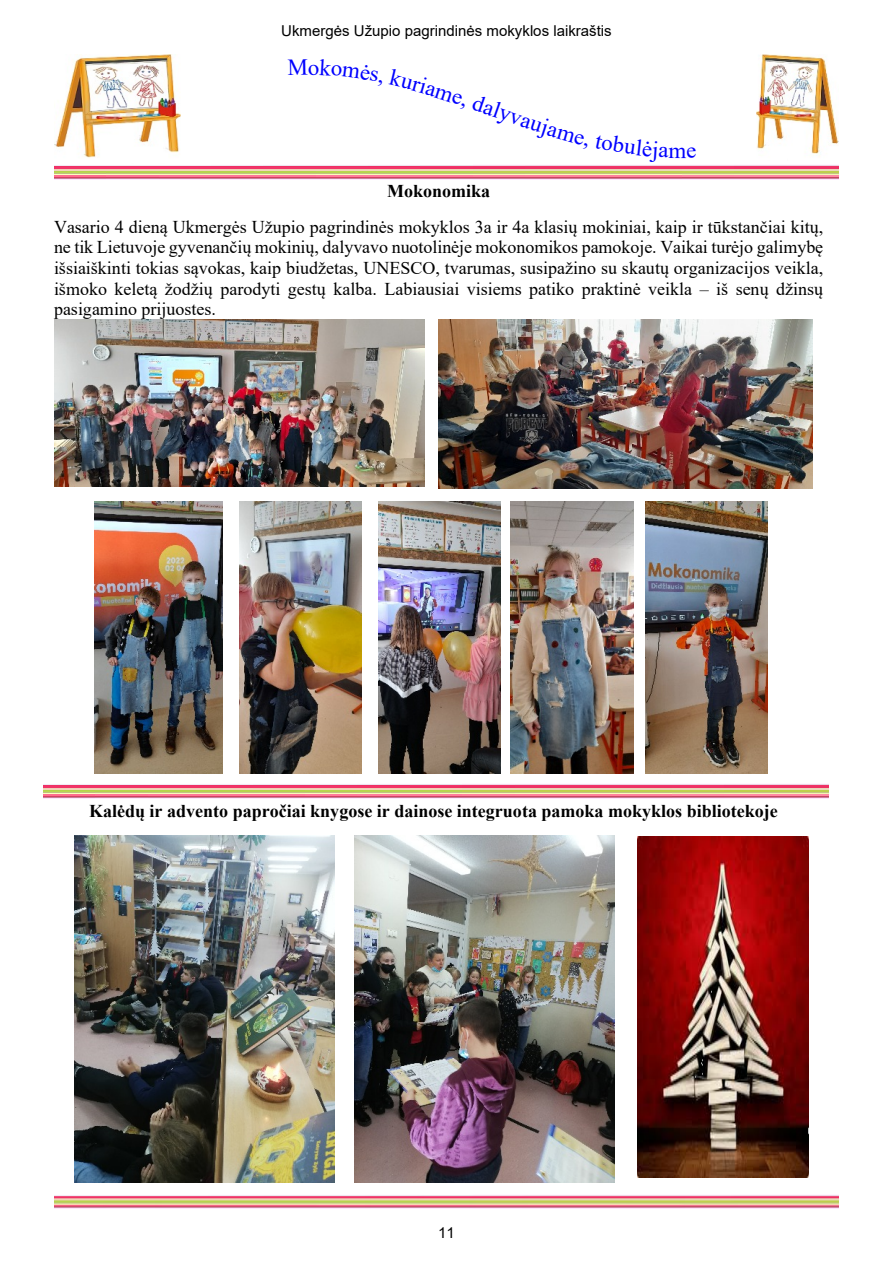
<style>
.page{position:relative;width:893px;height:1263px;background:#fff}
.page>*{position:absolute;margin:0;border:0;box-sizing:border-box;transform-origin:0 0}
.t1{font:22.95px "Times New Roman";color:#00f}
.t2{font:18px/20.7px "Times New Roman";color:#000;text-align:justify}
.t3{font:700 18px "Times New Roman";color:#000}
.t4{font:15px "Arial";color:#000}
</style>
<div class="page">
<img style="left:757px;top:54px;width:82px;height:103px">
<img style="left:54px;top:54px;width:127px;height:104px">
<img style="left:54px;top:165px;width:785px;height:14px">
<img style="left:54px;top:1195px;width:785px;height:14px">
<img style="left:54px;top:320px;width:371px;height:167px">
<img style="left:439px;top:320px;width:374px;height:168px">
<img style="left:94px;top:501px;width:128px;height:272px">
<img style="left:239px;top:501px;width:122px;height:272px">
<img style="left:378px;top:501px;width:123px;height:272px">
<img style="left:511px;top:501px;width:122px;height:272px">
<img style="left:645px;top:501px;width:122px;height:272px">
<img style="left:44px;top:784px;width:785px;height:14px">
<img style="left:75px;top:835px;width:260px;height:347px">
<img style="left:355px;top:835px;width:260px;height:347px">
<img style="left:637px;top:836px;width:172px;height:341px">
<p class="t4" style="left:281px;top:25px;width:332px">Ukmergės Užupio pagrindinės mokyklos laikraštis</p>
<p class="t1" style="left:456px;top:87px;width:84px;rotate:19deg">e, dalyva</p>
<p class="t1" style="left:668px;top:142px;width:19px">m</p>
<p class="t3" style="left:387px;top:185px;width:105px">Mokonomika</p>
<p class="t2" style="left:54px;top:218px;width:771px">Vasario 4 dieną Ukmergės Užupio pagrindinės mokyklos 3a ir 4a klasių mokiniai, kaip ir tūkstančiai kitų, ne tik Lietuvoje gyvenančių mokinių, dalyvavo nuotolinėje mokonomikos pamokoje. Vaikai turėjo galimybę išsiaiškinti tokias sąvokas, kaip biudžetas, UNESCO, tvarumas, susipažino su skautų organizacijos veikla, išmoko keletą žodžių parodyti gestų kalba. Labiausiai visiems patiko praktinė veikla – iš senų džinsų pasigamino prijuostes.</p>
<p class="t3" style="left:89px;top:804px;width:690px">Kalėdų ir advento papročiai knygose ir dainose integruota pamoka mokyklos bibliotekoje</p>
<p class="t4" style="left:438px;top:1227px;width:18px">11</p>
</div>
